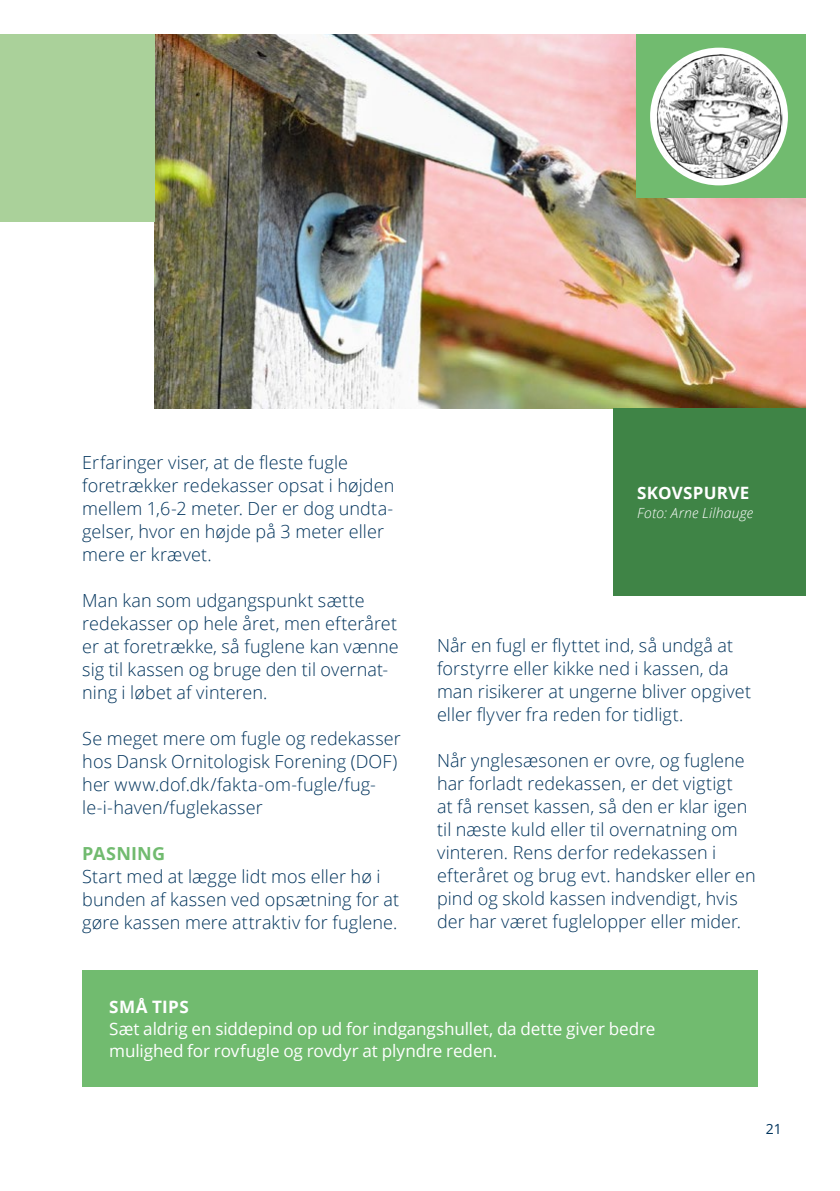
<style>
.page{position:relative;width:840px;height:1191px;background:#fff}
.page>*{position:absolute;margin:0;border:0;box-sizing:border-box;transform-origin:0 0}
.t1{font:300 18px/23px "Open Sans";letter-spacing:.005em;color:#00335c}
.t2{font:700 18px "Open Sans";letter-spacing:.005em;color:#71bb6f}
.t3{font:17px/21.8px "Open Sans";letter-spacing:-.005em;color:#fff}
.t4{font:700 17px "Open Sans";letter-spacing:.02em;color:#fff}
.t5{font:italic 300 14px "Open Sans";letter-spacing:.015em;color:#fff}
.t6{font:14px "Open Sans";color:#00335c}
</style>
<div class="page">
<div style="left:82px;top:969px;width:675px;height:117px;background:#71bb6f"></div>
<img style="left:154px;top:34px;width:651px;height:374px">
<div style="left:635px;top:34px;width:170px;height:164px;background:#71bb6f"></div>
<svg style="left:649px;top:48px;width:138px;height:137px"></svg>
<img style="left:655px;top:53px;width:126px;height:125px">
<div style="left:612px;top:408px;width:193px;height:187px;background:#3f8446"></div>
<div style="left:0;top:34px;width:154px;height:187px;background:#aad19a"></div>
<p class="t1" style="left:82px;top:450px;width:313px">Erfaringer viser, at de fleste fugle foretrækker redekasser opsat i højden mellem 1,6-2 meter. Der er dog undta&shy;gelser, hvor en højde på 3 meter eller mere er krævet.</p>
<p class="t1" style="left:82px;top:588px;width:318px">Man kan som udgangspunkt sætte redekasser op hele året, men efteråret er at foretrække, så fuglene kan vænne sig til kassen og bruge den til overnat&shy;ning i løbet af vinteren.</p>
<p class="t1" style="left:82px;top:726px;width:320px">Se meget mere om fugle og redekasser hos Dansk Ornitologisk Forening (DOF) her www.dof.dk/fakta-om-fugle/fug&shy;le-i-haven/fuglekasser</p>
<p class="t2" style="left:82px;top:840px;width:84px">PASNING</p>
<p class="t1" style="left:82px;top:864px;width:318px">Start med at lægge lidt mos eller hø i bunden af kassen ved opsætning for at gøre kassen mere attraktiv for fuglene.</p>
<p class="t4" style="left:636px;top:481px;width:114px">SKOVSPURVE</p>
<p class="t5" style="left:636px;top:503px;width:118px">Foto: Arne Lilhauge</p>
<p class="t1" style="left:437px;top:633px;width:315px">Når en fugl er flyttet ind, så undgå at forstyrre eller kikke ned i kassen, da man risikerer at ungerne bliver opgivet eller flyver fra reden for tidligt.</p>
<p class="t1" style="left:437px;top:748px;width:320px">Når ynglesæsonen er ovre, og fuglene har forladt redekassen, er det vigtigt<br>at få renset kassen, så den er klar igen til næste kuld eller til overnatning om vinteren. Rens derfor redekassen i efteråret og brug evt. handsker eller en pind og skold kassen indvendigt, hvis der har været fuglelopper eller mider.</p>
<p class="t4" style="left:109px;top:995px;width:81px">SMÅ TIPS</p>
<p class="t3" style="left:109px;top:1017px;width:547px">Sæt aldrig en siddepind op ud for indgangshullet, da dette giver bedre mulighed for rovfugle og rovdyr at plyndre reden.</p>
<p class="t6" style="left:765px;top:1118px;width:18px">21</p>
</div>
